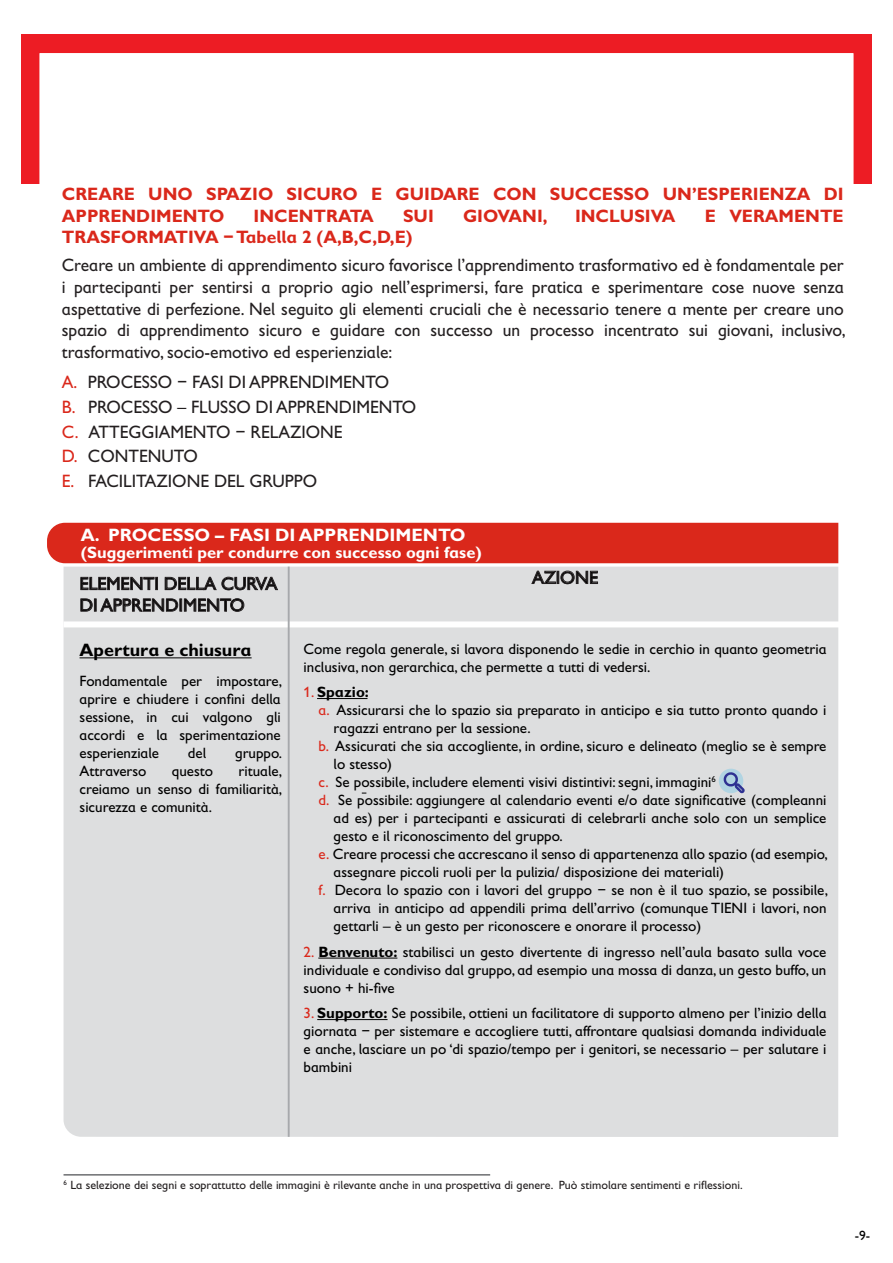
<style>
.page{position:relative;width:893px;height:1263px;background:#fff}
.page>*{position:absolute;margin:0;border:0;box-sizing:border-box;transform-origin:0 0}
.t1{font:18px/21.6px "Gill Sans Infant Std";color:#231f20;text-align:justify}
.t2{font:700 18px/21.6px "Gill Sans Infant Std";color:#da281b}
.t3{font:18px/21.6px "Gill Sans Infant Std";color:#000}
.t4{font:700 18px "Gill Sans Infant Std";color:#fff}
.t5{font:700 18px "Gill Sans Infant Std";color:#000}
.t6{font:700 16.5px "Gill Sans Infant Std";color:#fff}
.t7{font:15px/18px "Gill Sans Infant Std";color:#000;text-align:justify}
.t8{font:700 15px "Gill Sans Infant Std";color:#000}
.t9{font:13.5px "Gill Sans Infant Std";color:#000}
.t10{font:12px "Gill Sans Infant Std";color:#231f20}
.s1{color:#da281b}
.s2{font-weight:400;color:#da281b}
.s3{font-weight:700}
</style>
<div class="page">
<img style="left:21px;top:34px;width:851px;height:150px">
<div style="left:64px;top:567px;width:774px;height:570px;background:#dddedf"></div>
<svg style="left:81px;top:577px;width:77px;height:13px"></svg>
<svg style="left:165px;top:577px;width:113px;height:13px"></svg>
<svg style="left:81px;top:598px;width:163px;height:14px"></svg>
<svg style="left:531px;top:571px;width:67px;height:13px"></svg>
<div style="left:47px;top:523px;width:791px;height:40px;background:#da281b"></div>
<div style="left:64px;top:621px;width:782px;height:6px;background:#fff"></div>
<hr style="left:80px;top:657px;width:172px;height:1px;background:#000">
<hr style="left:317px;top:698px;width:50px;height:1px;background:#000">
<hr style="left:318px;top:958px;width:79px;height:1px;background:#000">
<hr style="left:317px;top:1019px;width:71px;height:1px;background:#000">
<hr style="left:288px;top:567px;width:2px;height:570px;background:#a7a9ac">
<hr style="left:64px;top:1174px;width:426px;height:1px;background:#6d6e71">
<div style="left:719px;top:769px;width:24px;height:24px;background:#b1d4e2;border-radius:50%"></div>
<svg style="left:724px;top:772px;width:21px;height:21px"></svg>
<p class="t2" style="left:62px;top:183px;width:783px">CREARE UNO SPAZIO SICURO E GUIDARE CON SUCCESSO UN’ESPERIENZA DI<br>APPRENDIMENTO</p>
<p class="t2" style="left:254px;top:205px;width:122px">INCENTRATA</p>
<p class="t2" style="left:403px;top:205px;width:32px">SUI</p>
<p class="t2" style="left:463px;top:205px;width:86px">GIOVANI,</p>
<p class="t2" style="left:575px;top:205px;width:102px">INCLUSIVA</p>
<p class="t2" style="left:705px;top:205px;width:140px">E VERAMENTE</p>
<p class="t2" style="left:62px;top:226px;width:352px">TRASFORMATIVA − Tabella 2 (A,B,C,D,E)</p>
<p class="t1" style="left:62px;top:254px;width:785px">Creare un ambiente di apprendimento sicuro favorisce l’apprendimento trasformativo ed è fondamentale per i partecipanti per sentirsi a proprio agio nell’esprimersi, fare pratica e sperimentare cose nuove senza aspettative di perfezione. Nel seguito gli elementi cruciali che è necessario tenere a mente per creare uno spazio di apprendimento sicuro e guidare con successo un processo incentrato sui giovani, inclusivo, trasformativo, socio-emotivo ed esperienziale:</p>
<p class="t1" style="left:62px;top:370px;width:356px;line-height:24.6px;text-align:left"><span class="s1">A.</span> PROCESSO − FASI DI APPRENDIMENTO<br><span class="s1">B.</span> PROCESSO – FLUSSO DI APPRENDIMENTO<br><span class="s1">C.</span> ATTEGGIAMENTO − RELAZIONE<br><span class="s1">D.</span> CONTENUTO<br><span class="s1">E.</span> FACILITAZIONE DEL GRUPPO</p>
<p class="t4" style="left:81px;top:524px;width:386px">A. PROCESSO – FASI DI APPRENDIMENTO</p>
<p class="t6" style="left:81px;top:542px;width:402px">(Suggerimenti per condurre con successo ogni fase)</p>
<p class="t3" style="left:80px;top:573px;width:199px">ELEMENTI DELLA CURVA<br>DI APPRENDIMENTO</p>
<p class="t3" style="left:532px;top:567px;width:68px">AZIONE</p>
<p class="t5" style="left:80px;top:639px;width:174px">Apertura e chiusura</p>
<p class="t7" style="left:80px;top:672px;width:204px">Fondamentale per impostare, aprire e chiudere i confini della sessione, in cui valgono gli accordi e la sperimentazione esperienziale</p>
<p class="t7" style="left:188px;top:744px;width:20px">del</p>
<p class="t7" style="left:235px;top:744px;width:49px">gruppo.</p>
<p class="t7" style="left:80px;top:762px;width:69px">Attraverso</p>
<p class="t7" style="left:172px;top:762px;width:43px">questo</p>
<p class="t7" style="left:80px;top:762px;width:204px;text-indent:159px">rituale, creiamo un senso di familiarità, sicurezza e comunità.</p>
<p class="t7" style="left:304px;top:639px;width:524px">Come regola generale, si lavora disponendo le sedie in cerchio in quanto geometria inclusiva, non gerarchica, che permette a tutti di vedersi.</p>
<p class="t8" style="left:304px;top:683px;width:67px"><span class="s2">1.</span> Spazio:</p>
<p class="t7" style="left:319px;top:701px;width:509px"><span class="s1">a.</span> Assicurarsi che lo spazio sia preparato in anticipo e sia tutto pronto quando i</p>
<p class="t7" style="left:334px;top:719px;width:199px">ragazzi entrano per la sessione.</p>
<p class="t7" style="left:319px;top:737px;width:509px"><span class="s1">b.</span> Assicurati che sia accogliente, in ordine, sicuro e delineato (meglio se è sempre</p>
<p class="t7" style="left:334px;top:755px;width:60px">lo stesso)</p>
<p class="t7" style="left:319px;top:773px;width:399px"><span class="s1">c.</span> Se possibile, includere elementi visivi distintivi: segni, immagini<sup>6</sup></p>
<p class="t7" style="left:319px;top:791px;width:509px"><span class="s1">d.</span> Se possibile: aggiungere al calendario eventi e/o date significative (compleanni</p>
<p class="t7" style="left:334px;top:809px;width:494px">ad es) per i partecipanti e assicurati di celebrarli anche solo con un semplice</p>
<p class="t7" style="left:334px;top:827px;width:231px">gesto e il riconoscimento del gruppo.</p>
<p class="t7" style="left:319px;top:845px;width:511px"><span class="s1">e.</span> Creare processi che accrescano il senso di appartenenza allo spazio (ad esempio,</p>
<p class="t7" style="left:334px;top:863px;width:392px">assegnare piccoli ruoli per la pulizia/ disposizione dei materiali)</p>
<p class="t7" style="left:319px;top:881px;width:511px"><span class="s1">f.</span> Decora lo spazio con i lavori del gruppo − se non è il tuo spazio, se possibile,</p>
<p class="t7" style="left:334px;top:899px;width:494px">arriva in anticipo ad appendili prima dell’arrivo (comunque TIENI i lavori, non</p>
<p class="t7" style="left:334px;top:917px;width:369px">gettarli – è un gesto per riconoscere e onorare il processo)</p>
<p class="t7" style="left:304px;top:942px;width:524px"><span class="s1">2.</span> <span class="s3">Benvenuto:</span> stabilisci un gesto divertente di ingresso nell’aula basato sulla voce individuale e condiviso dal gruppo, ad esempio una mossa di danza, un gesto buffo, un suono + hi-five</p>
<p class="t7" style="left:304px;top:1004px;width:524px"><span class="s1">3.</span> <span class="s3">Supporto:</span> Se possibile, ottieni un facilitatore di supporto almeno per l’inizio della giornata − per sistemare e accogliere tutti, affrontare qualsiasi domanda individuale e anche, lasciare un po ‘di spazio/tempo per i genitori, se necessario – per salutare i bambini</p>
<p class="t10" style="left:64px;top:1178px;width:681px"><sup>6</sup> La selezione dei segni e soprattutto delle immagini è rilevante anche in una prospettiva di genere. Può stimolare sentimenti e riflessioni.</p>
<p class="t9" style="left:855px;top:1228px;width:17px">-9-</p>
</div>
